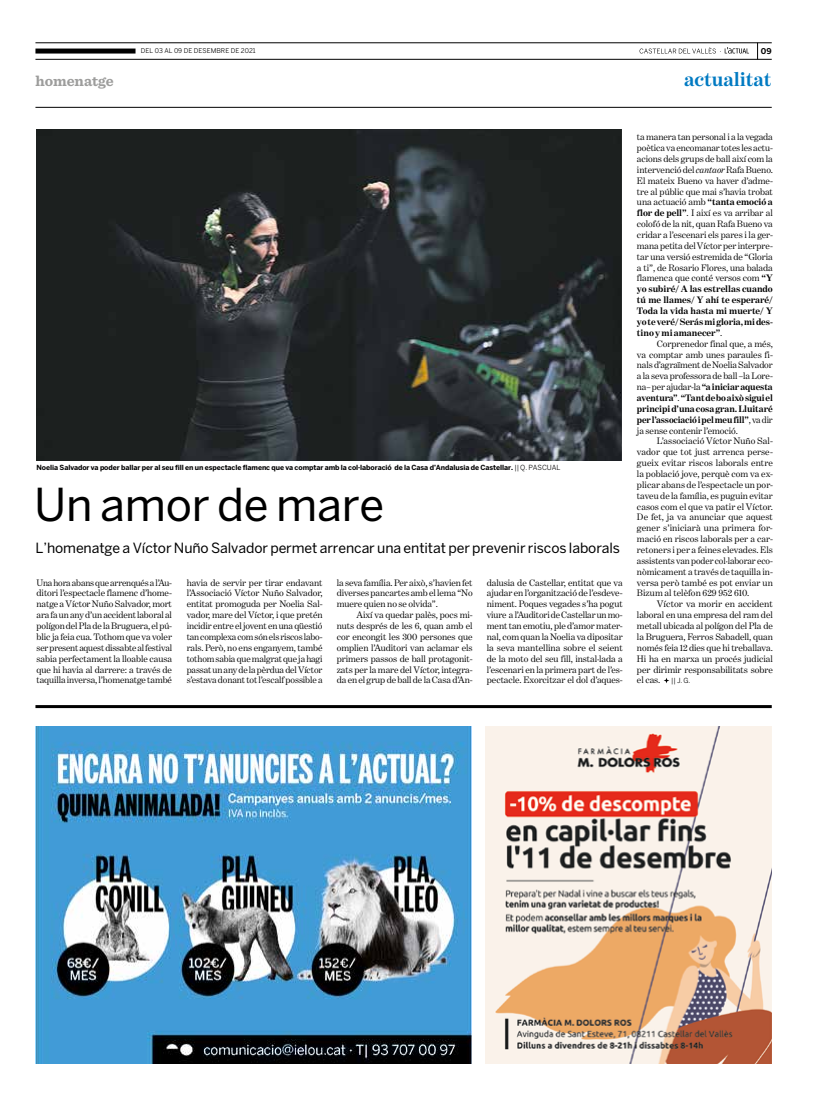
<style>
.page{position:relative;width:820px;height:1106px;background:#fff}
.page>*{position:absolute;margin:0;border:0;box-sizing:border-box;transform-origin:0 0}
.t1{font:45px "Benton Sans";letter-spacing:-.005em;color:#000}
.t2{font:700 20px "Benton Modern One";letter-spacing:-.005em;color:#007ac2}
.t3{font:700 15px "Sentinel";letter-spacing:-.005em;color:#9d9d9c}
.t4{font:14px "Benton Sans";letter-spacing:-.005em;color:#000}
.t5{font:9.5px/10.9px "Benton Modern One";letter-spacing:-.005em;color:#000;text-align:justify}
.t6{font:700 8px "Benton Sans";color:#000}
.t7{font:700 7px "Benton Sans";letter-spacing:-.01em;color:#000}
.t8{font:6.5px "Benton Sans";letter-spacing:.005em;color:#000}
.s1{font-weight:400}
.s2{font-style:italic}
.s3{font-weight:700}
.s4{font-family:"Benton Sans";font-size:7px}
</style>
<div class="page">
<svg style="left:757px;top:44px;width:1px;height:15px"></svg>
<svg style="left:639px;top:47px;width:109px;height:7px"></svg>
<hr style="left:35px;top:107px;width:736px;height:1px;background:#000">
<hr style="left:35px;top:43px;width:736px;height:1px;background:#000">
<hr style="left:35px;top:59px;width:736px;height:1px;background:#000">
<div style="left:35px;top:49px;width:100px;height:5px;background:#000"></div>
<hr style="left:35px;top:705px;width:736px;height:3px;background:#000">
<img style="left:37px;top:129px;width:584px;height:332px">
<svg style="left:664px;top:678px;width:5px;height:5px"></svg>
<img style="left:485px;top:726px;width:286px;height:337px">
<img style="left:35px;top:726px;width:436px;height:337px">
<p class="t8" style="left:141px;top:47px;width:116px">DEL 03 AL 09 DE DESEMBRE DE 2021</p>
<p class="t6" style="left:760px;top:46px;width:12px">09</p>
<h3 class="t3" style="left:35px;top:69px;width:80px">homenatge</h3>
<h2 class="t2" style="left:684px;top:68px;width:89px">actualitat</h2>
<p class="t7" style="left:37px;top:463px;width:525px">Noelia Salvador va poder ballar per al seu fill en un espectacle flamenc que va comptar amb la col·laboració de la Casa d’Andalusia de Castellar. <span class="s1">|| Q. PASCUAL</span></p>
<h1 class="t1" style="left:34px;top:478px;width:351px">Un amor de mare</h1>
<h3 class="t4" style="left:35px;top:539px;width:586px">L’homenatge a Víctor Nuño Salvador permet arrencar una entitat per prevenir riscos laborals</h3>
<p class="t5" style="left:37px;top:577px;width:137px">Una hora abans que arrenqués a l’Au&shy;ditori l’espectacle flamenc d’home&shy;natge a Víctor Nuño Salvador, mort ara fa un any d’un accident laboral al polígon del Pla de la Bruguera, el pú&shy;blic ja feia cua. Tothom que va voler ser present aquest dissabte al festival sabia perfectament la lloable causa que hi havia al darrere: a través de taquilla inversa, l’homenatge també</p>
<p class="t5" style="left:187px;top:577px;width:137px">havia de servir per tirar endavant l’Associació Víctor Nuño Salvador, entitat promoguda per Noelia Sal&shy;vador, mare del Víctor, i que pretén incidir entre el jovent en una qüestió tan complexa com són els riscos labo&shy;rals. Però, no ens enganyem, també tothom sabia que malgrat que ja hagi passat un any de la pèrdua del Víctor s’estava donant tot l’escalf possible a</p>
<p class="t5" style="left:336px;top:577px;width:137px">la seva família. Per això, s’havien fet diverses pancartes amb el lema “No muere quien no se olvida”.</p>
<p class="t5" style="left:336px;top:609px;width:137px;text-indent:20px">Així va quedar palès, pocs mi&shy;nuts després de les 6, quan amb el cor encongit les 300 persones que omplien l’Auditori van aclamar els primers passos de ball protagonit&shy;zats per la mare del Víctor, integra&shy;da en el grup de ball de la Casa d’An-</p>
<p class="t5" style="left:486px;top:577px;width:137px">dalusia de Castellar, entitat que va ajudar en l’organització de l’esdeve&shy;niment. Poques vegades s’ha pogut viure a l’Auditori de Castellar un mo&shy;ment tan emotiu, ple d’amor mater&shy;nal, com quan la Noelia va dipositar la seva mantellina sobre el seient de la moto del seu fill, instal·lada a l’escenari en la primera part de l’es&shy;pectacle. Exorcitzar el dol d’aques-</p>
<p class="t5" style="left:636px;top:132px;width:137px">ta manera tan personal i a la vegada poètica va encomanar totes les actu&shy;acions dels grups de ball així com la intervenció del <span class="s2">cantaor</span> Rafa Bueno.<br>El mateix Bueno va haver d’adme&shy;tre al públic que mai s’havia trobat una actuació amb <span class="s3">“tanta emoció a flor de pell”</span>. I així es va arribar al colofó de la nit, quan Rafa Bueno va cridar a l’escenari els pares i la ger&shy;mana petita del Víctor per interpre&shy;tar una versió estremida de “Gloria a ti”, de Rosario Flores, una balada flamenca que conté versos com <span class="s3">“Y yo subiré/ A las estrellas cuando tú me llames/ Y ahí te esperaré/ Toda la vida hasta mi muerte/ Y yo te veré/ Serás mi gloria, mi des&shy;tino y mi amanecer”</span>.</p>
<p class="t5" style="left:636px;top:338px;width:137px;text-indent:20px">Corprenedor final que, a més, va comptar amb unes paraules fi&shy;nals d’agraïment de Noelia Salvador a la seva professora de ball –la Lore&shy;na– per ajudar-la <span class="s3">“a iniciar aquesta aventura”</span>. <span class="s3">“Tant de bo això sigui el principi d’una cosa gran. Lluitaré per l’associació i pel meu fill”</span>, va dir ja sense contenir l’emoció.</p>
<p class="t5" style="left:636px;top:436px;width:137px;text-indent:20px">L’associació Víctor Nuño Sal&shy;vador que tot just arrenca perse&shy;gueix evitar riscos laborals entre la població jove, perquè com va ex&shy;plicar abans de l’espectacle un por&shy;taveu de la família, es puguin evitar casos com el que va patir el Víctor.<br>De fet, ja va anunciar que aquest gener s’iniciarà una primera for&shy;mació en riscos laborals per a car&shy;retoners i per a feines elevades. Els assistents van poder col·laborar eco&shy;nòmicament a través de taquilla in&shy;versa però també es pot enviar un Bizum al telèfon 629 952 610.</p>
<p class="t5" style="left:636px;top:598px;width:137px;text-indent:20px">Víctor va morir en accident laboral en una empresa del ram del metall ubicada al polígon del Pla de la Bruguera, Ferros Sabadell, quan només feia 12 dies que hi treballava.<br>Hi ha en marxa un procés judicial per dirimir responsabilitats sobre el cas. <span class="s4">|| J. G.</span></p>
</div>
